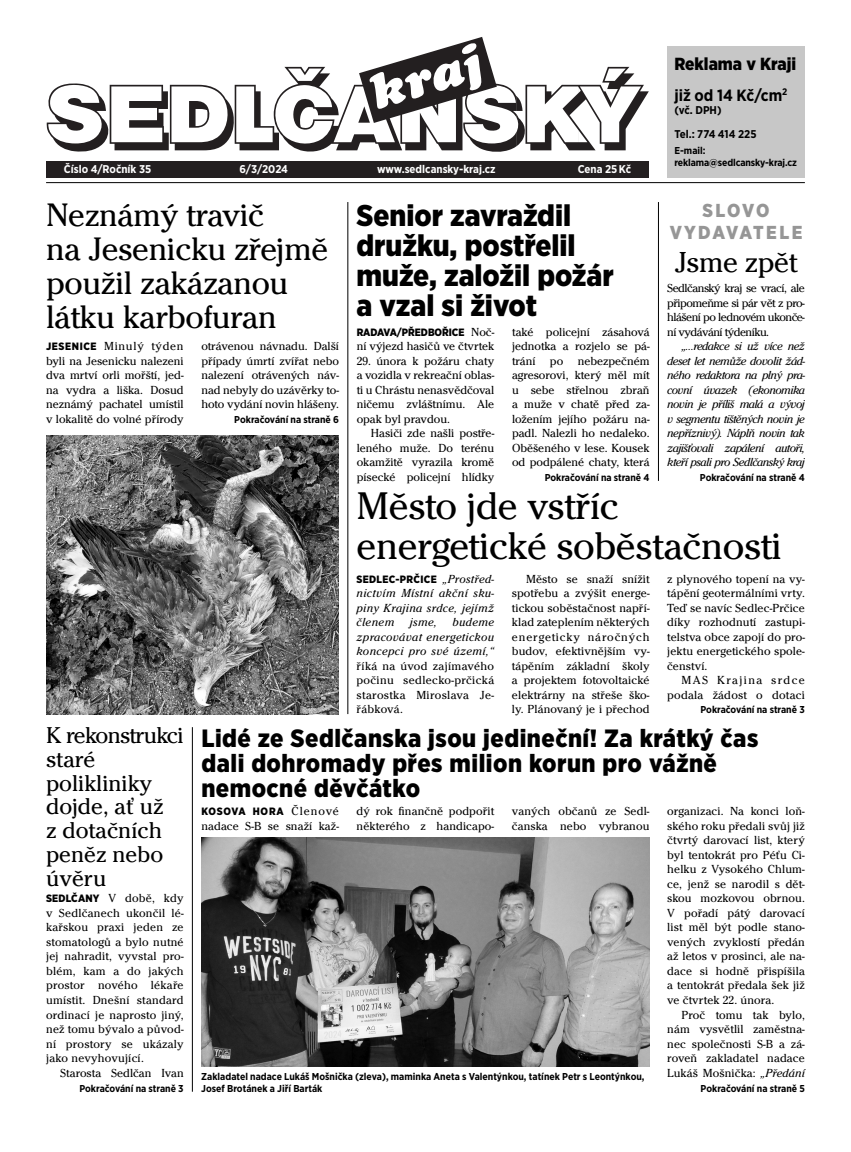
<style>
.page{position:relative;width:851px;height:1152px;background:#fff}
.page>*{position:absolute;margin:0;border:0;box-sizing:border-box;transform-origin:0 0}
.t1{font:40px/40px "Cheltenham Itc TOT";letter-spacing:-.01em;color:#000}
.t2{font:33.75px/33.8px "Cheltenham Itc TOT";letter-spacing:-.01em;color:#000}
.t3{font:900 condensed 30px/30px "Gotham CE";color:#000}
.t4{font:30px "Cheltenham Itc TOT";letter-spacing:-.01em;color:#000}
.t5{font:900 condensed 25px/25px "Gotham CE";letter-spacing:.02em;color:#000}
.t6{font:23.75px/23.8px "Cheltenham Itc TOT";color:#000}
.t7{font:900 condensed 18.75px/22.5px "Gotham CE";letter-spacing:.095em;color:#969696;text-align:center}
.t8{font:900 condensed 17.5px "Gotham CE";color:#000}
.t9{font:700 condensed 16.25px "Gotham CE";color:#000}
.t10{font:12.12px/14.5px "Cheltenham Itc TOT";letter-spacing:.005em;color:#000;text-align:justify}
.t11{font:italic 12.12px/14.5px "Cheltenham Itc TOT";letter-spacing:.03em;color:#000;text-align:justify}
.t12{font:700 condensed 11.25px "Gotham CE";color:#fff}
.t13{font:700 condensed 11.25px/24.1px "Gotham CE";color:#000}
.t14{font:900 condensed 10.62px "Gotham CE";letter-spacing:.025em;color:#000}
.t15{font:900 condensed 10.62px "Gotham CE";color:#000}
.t16{font:900 condensed 10.62px "Gotham CE";letter-spacing:.07em;color:#000}
.t17{font:700 condensed 10px/12px "Gotham CE";color:#000}
.s1{font-style:italic}
.s2{font-family:"Cheltenham Itc TOT";font-weight:400;font-stretch:normal;font-size:12.12px}
.s3{font-family:"Gotham CE";font-weight:900;font-stretch:condensed;font-size:10.62px}
.s4{font-family:"Cheltenham Itc TOT";font-weight:400;font-style:italic;font-stretch:normal;font-size:12.12px}
</style>
<div class="page">
<svg style="left:47px;top:37px;width:470px;height:115px"></svg>
<div style="left:47px;top:161px;width:601px;height:16px;background:#231f20"></div>
<svg style="left:48px;top:69px;width:469px;height:77px"></svg>
<svg style="left:517px;top:67px;width:131px;height:83px"></svg>
<svg style="left:369px;top:42px;width:113px;height:67px"></svg>
<hr style="left:46px;top:182px;width:758px;height:1px;background:#000">
<div style="left:667px;top:46px;width:137px;height:132px;background:#c7c7c7"></div>
<img style="left:46px;top:436px;width:293px;height:278px">
<img style="left:201px;top:837px;width:448px;height:230px">
<hr style="left:347px;top:202px;width:1px;height:512px;background:#000">
<hr style="left:192px;top:727px;width:1px;height:364px;background:#000">
<hr style="left:658px;top:202px;width:1px;height:279px;background:#000">
<p class="t12" style="left:64px;top:165px;width:89px">Číslo 4/Ročník 35</p>
<p class="t12" style="left:239px;top:165px;width:50px">6/3/2024</p>
<p class="t12" style="left:377px;top:165px;width:120px">www.sedlcansky-kraj.cz</p>
<p class="t12" style="left:577px;top:165px;width:55px">Cena 25 Kč</p>
<h3 class="t8" style="left:674px;top:58px;width:123px">Reklama v Kraji</h3>
<h3 class="t9" style="left:674px;top:89px;width:114px">již od 14 Kč/cm<sup>2</sup></h3>
<p class="t13" style="left:674px;top:99px;width:84px">(vč. DPH)<br>Tel.: 774 414 225</p>
<p class="t17" style="left:674px;top:145px;width:124px">E-mail: reklama@sedlcansky-kraj.cz</p>
<h3 class="t7" style="left:669px;top:200px;width:134px">SLOVO<br>VYDAVATELE</h3>
<h3 class="t4" style="left:674px;top:251px;width:124px">Jsme zpět</h3>
<h2 class="t2" style="left:46px;top:201px;width:283px">Neznámý travič<br>na Jesenicku zřejmě použil zakázanou látku karbofuran</h2>
<p class="t10" style="left:201px;top:340px;width:139px">otrávenou návnadu. Další případy úmrtí zvířat nebo nalezení otrávených náv&shy;nad nebyly do uzávěrky to&shy;hoto vydání novin hlášeny.</p>
<h3 class="t3" style="left:356px;top:203px;width:259px">Senior zavraždil družku, postřelil muže, založil požár a vzal si život</h3>
<p class="t10" style="left:512px;top:325px;width:139px">také policejní zásahová jednotka a rozjelo se pá&shy;trání po nebezpečném agresorovi, který měl mít u sebe střelnou zbraň a muže v chatě před za&shy;ložením jejího požáru na&shy;padl. Nalezli ho nedaleko.<br>Oběšeného v lese. Kousek od podpálené chaty, která</p>
<h1 class="t1" style="left:356px;top:489px;width:427px">Město jde vstříc energetické soběstačnosti</h1>
<p class="t10" style="left:667px;top:572px;width:139px">z plynového topení na vy&shy;tápění geotermálními vrty.<br>Teď se navíc Sedlec-Prčice díky rozhodnutí zastupi&shy;telstva obce zapojí do pro&shy;jektu energetického spole&shy;čenství.</p>
<p class="t10" style="left:667px;top:674px;width:139px;text-align:right">MAS Krajina srdce podala žádost o dotaci</p>
<h3 class="t5" style="left:201px;top:727px;width:558px">Lidé ze Sedlčanska jsou jedineční! Za krátký čas dali dohromady přes milion korun pro vážně nemocné děvčátko</h3>
<p class="t10" style="left:667px;top:805px;width:139px">organizaci. Na konci loň&shy;ského roku předali svůj již čtvrtý darovací list, který byl tentokrát pro Péťu Ci&shy;helku z Vysokého Chlum&shy;ce, jenž se narodil s dět&shy;skou mozkovou obrnou.<br>V pořadí pátý darovací list měl být podle stano&shy;vených zvyklostí předán až letos v prosinci, ale na&shy;dace si hodně přispíšila a tentokrát předala šek již ve čtvrtek 22. února.</p>
<p class="t10" style="left:667px;top:1008px;width:139px;text-indent:14px">Proč tomu tak bylo, nám vysvětlil zaměstna&shy;nec společnosti S-B a zá&shy;roveň zakladatel nadace Lukáš Mošnička: <span class="s1">„Předání</span></p>
<p class="t10" style="left:667px;top:282px;width:139px">Sedlčanský kraj se vrací, ale připomeňme si pár vět z pro&shy;hlášení po lednovém ukonče&shy;ní vydávání týdeníku.</p>
<p class="t11" style="left:667px;top:340px;width:139px;text-indent:14px">„…redakce si už více než deset let nemůže dovolit žád&shy;ného redaktora na plný pra&shy;covní úvazek (ekonomika novin je příliš malá a vývoj v segmentu tištěných novin je nepříznivý). Náplň novin tak zajišťovali zapálení autoři, kteří psali pro Sedlčanský kraj</p>
<p class="t15" style="left:356px;top:328px;width:139px">RADAVA/PŘEDBOŘICE <span class="s2">Noč-</span></p>
<p class="t10" style="left:356px;top:340px;width:139px">ní výjezd hasičů ve čtvrtek</p>
<p class="t10" style="left:356px;top:354px;width:139px">29. února k požáru chaty a vozidla v rekreační oblas&shy;ti u Chrástu nenasvědčoval ničemu zvláštnímu. Ale opak byl pravdou.</p>
<p class="t10" style="left:356px;top:427px;width:139px;text-indent:14px">Hasiči zde našli postře&shy;leného muže. Do terénu okamžitě vyrazila kromě písecké policejní hlídky</p>
<p class="t10" style="left:46px;top:340px;width:139px"><span class="s3">JESENICE</span> Minulý týden byli na Jesenicku nalezeni dva mrtví orli mořští, jed&shy;na vydra a liška. Dosud neznámý pachatel umístil v lokalitě do volné přírody</p>
<p class="t17" style="left:234px;top:414px;width:106px">Pokračování na straně 6</p>
<p class="t17" style="left:544px;top:472px;width:106px">Pokračování na straně 4</p>
<p class="t17" style="left:699px;top:472px;width:106px">Pokračování na straně 4</p>
<p class="t14" style="left:356px;top:575px;width:139px">SEDLEC-PRČICE <span class="s4">„Prostřed-</span></p>
<p class="t11" style="left:356px;top:587px;width:139px">nictvím Místní akční sku&shy;piny Krajina srdce, jejímž členem</p>
<p class="t10" style="left:512px;top:572px;width:139px;text-indent:14px">Město se snaží snížit spotřebu a zvýšit energe&shy;tickou soběstačnost napří&shy;klad zateplením některých energeticky náročných budov, efektivnějším vy&shy;tápěním základní školy a projektem fotovoltaické elektrárny na střeše ško&shy;ly. Plánovaný je i přechod</p>
<p class="t11" style="left:356px;top:616px;width:139px;text-indent:96px">budeme zpracovávat energetickou koncepci pro své území,“</p>
<p class="t10" style="left:356px;top:659px;width:139px">říká na úvod zajímavého počinu sedlecko-prčická starostka Miroslava Je&shy;řábková.</p>
<p class="t11" style="left:409px;top:616px;width:29px">jsme,</p>
<p class="t17" style="left:700px;top:704px;width:106px">Pokračování na straně 3</p>
<h3 class="t6" style="left:46px;top:725px;width:139px">K rekonstrukci staré polikliniky dojde, ať už<br>z dotačních peněz nebo úvěru</h3>
<p class="t16" style="left:201px;top:807px;width:139px">KOSOVA HORA <span class="s2">Členové</span></p>
<p class="t10" style="left:201px;top:819px;width:139px">nadace S-B se snaží kaž-</p>
<p class="t10" style="left:356px;top:805px;width:139px">dý rok finančně podpořit některého z handicapo-</p>
<p class="t10" style="left:512px;top:805px;width:139px">vaných občanů ze Sedl&shy;čanska nebo vybranou</p>
<p class="t10" style="left:46px;top:892px;width:139px"><span class="s3">SEDLČANY</span> V době, kdy v Sedlčanech ukončil lé&shy;kařskou praxi jeden ze stomatologů a bylo nutné jej nahradit, vyvstal pro&shy;blém, kam a do jakých prostor nového lékaře umístit. Dnešní standard ordinací je naprosto jiný, než tomu bývalo a původ&shy;ní prostory se ukázaly jako nevyhovující.</p>
<p class="t10" style="left:60px;top:1066px;width:125px">Starosta Sedlčan Ivan</p>
<p class="t17" style="left:201px;top:1071px;width:444px">Zakladatel nadace Lukáš Mošnička (zleva), maminka Aneta s Valentýnkou, tatínek Petr s Leontýnkou,<br>Josef Brotánek a Jiří Barták</p>
<p class="t17" style="left:79px;top:1083px;width:106px">Pokračování na straně 3</p>
<p class="t17" style="left:700px;top:1083px;width:106px">Pokračování na straně 5</p>
</div>
